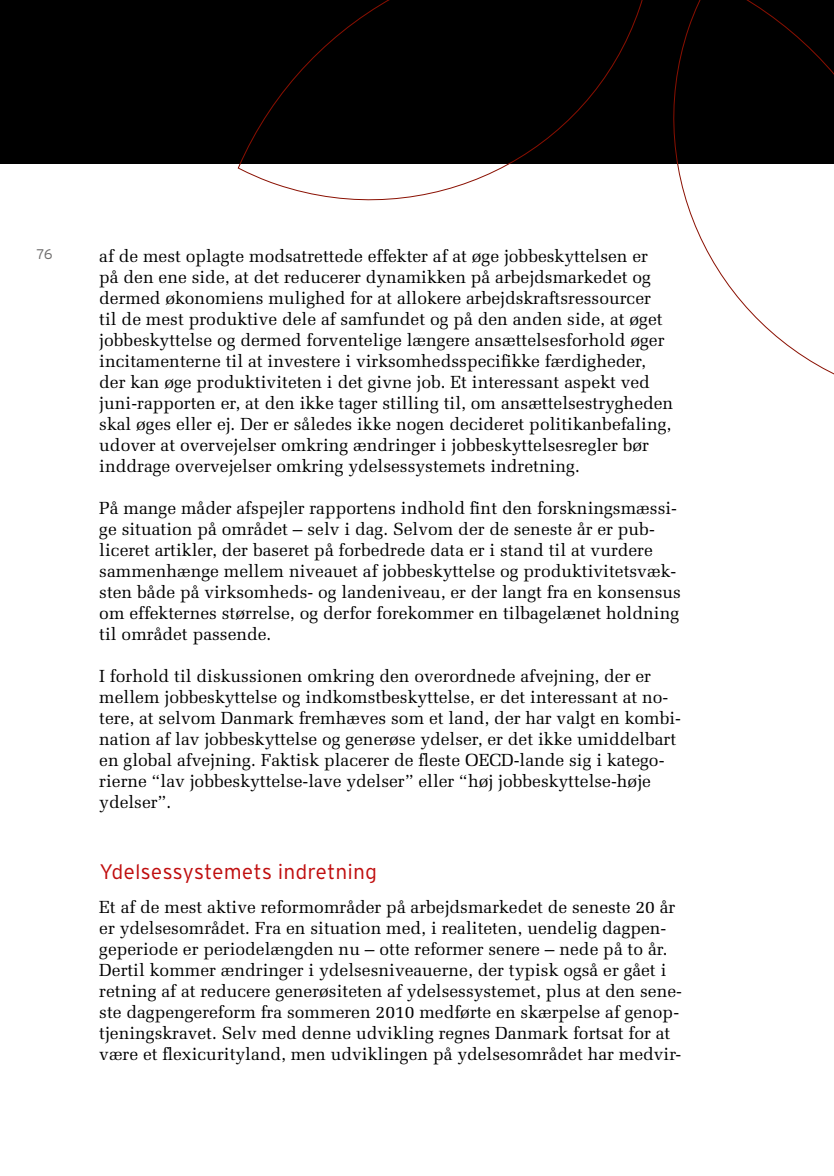
<style>
.page{position:relative;width:834px;height:1176px;background:#fff}
.page>*{position:absolute;margin:0;border:0;box-sizing:border-box;transform-origin:0 0}
.t1{font:300 21px "Interstate";letter-spacing:-.005em;color:#c00d0e}
.t2{font:17.5px/21px "Melior";color:#000}
.t3{font:300 14px "Interstate";color:#706f6f}
</style>
<div class="page">
<div style="left:0;top:0;width:833px;height:164px;background:#000"></div>
<svg style="left:237px;top:0;width:596px;height:374px"></svg>
<p class="t3" style="left:37px;top:247px;width:18px">76</p>
<p class="t2" style="left:99px;top:245px;width:575px">af de mest oplagte modsatrettede effekter af at øge jobbeskyttelsen er<br>på den ene side, at det reducerer dynamikken på arbejdsmarkedet og dermed økonomiens mulighed for at allokere arbejdskraftsressourcer<br>til de mest produktive dele af samfundet og på den anden side, at øget jobbeskyttelse og dermed forventelige længere ansættelsesforhold øger incitamenterne til at investere i virksomhedsspecifikke færdigheder, der kan øge produktiviteten i det givne job. Et interessant aspekt ved juni-rapporten er, at den ikke tager stilling til, om ansættelsestrygheden skal øges eller ej. Der er således ikke nogen decideret politikanbefaling, udover at overvejelser omkring ændringer i jobbeskyttelsesregler bør inddrage overvejelser omkring ydelsessystemets indretning.</p>
<p class="t2" style="left:99px;top:497px;width:583px">På mange måder afspejler rapportens indhold fint den forskningsmæssi&shy;ge situation på området – selv i dag. Selvom der de seneste år er pub&shy;liceret artikler, der baseret på forbedrede data er i stand til at vurdere sammenhænge mellem niveauet af jobbeskyttelse og produktivitetsvæk&shy;sten både på virksomheds- og landeniveau, er der langt fra en konsensus om effekternes størrelse, og derfor forekommer en tilbagelænet holdning til området passende.</p>
<p class="t2" style="left:99px;top:665px;width:583px">I forhold til diskussionen omkring den overordnede afvejning, der er mellem jobbeskyttelse og indkomstbeskyttelse, er det interessant at no&shy;tere, at selvom Danmark fremhæves som et land, der har valgt en kombi&shy;nation af lav jobbeskyttelse og generøse ydelser, er det ikke umiddelbart en global afvejning. Faktisk placerer de fleste OECD-lande sig i katego&shy;rierne “lav jobbeskyttelse-lave ydelser” eller “høj jobbeskyttelse-høje ydelser”.</p>
<p class="t1" style="left:99px;top:860px;width:279px">Ydelsessystemets indretning</p>
<p class="t2" style="left:99px;top:896px;width:584px">Et af de mest aktive reformområder på arbejdsmarkedet de seneste 20 år er ydelsesområdet. Fra en situation med, i realiteten, uendelig dagpen&shy;geperiode er periodelængden nu – otte reformer senere – nede på to år.<br>Dertil kommer ændringer i ydelsesniveauerne, der typisk også er gået i retning af at reducere generøsiteten af ydelsessystemet, plus at den sene&shy;ste dagpengereform fra sommeren 2010 medførte en skærpelse af genop&shy;tjeningskravet. Selv med denne udvikling regnes Danmark fortsat for at være et flexicurityland, men udviklingen på ydelsesområdet har medvir-</p>
</div>
